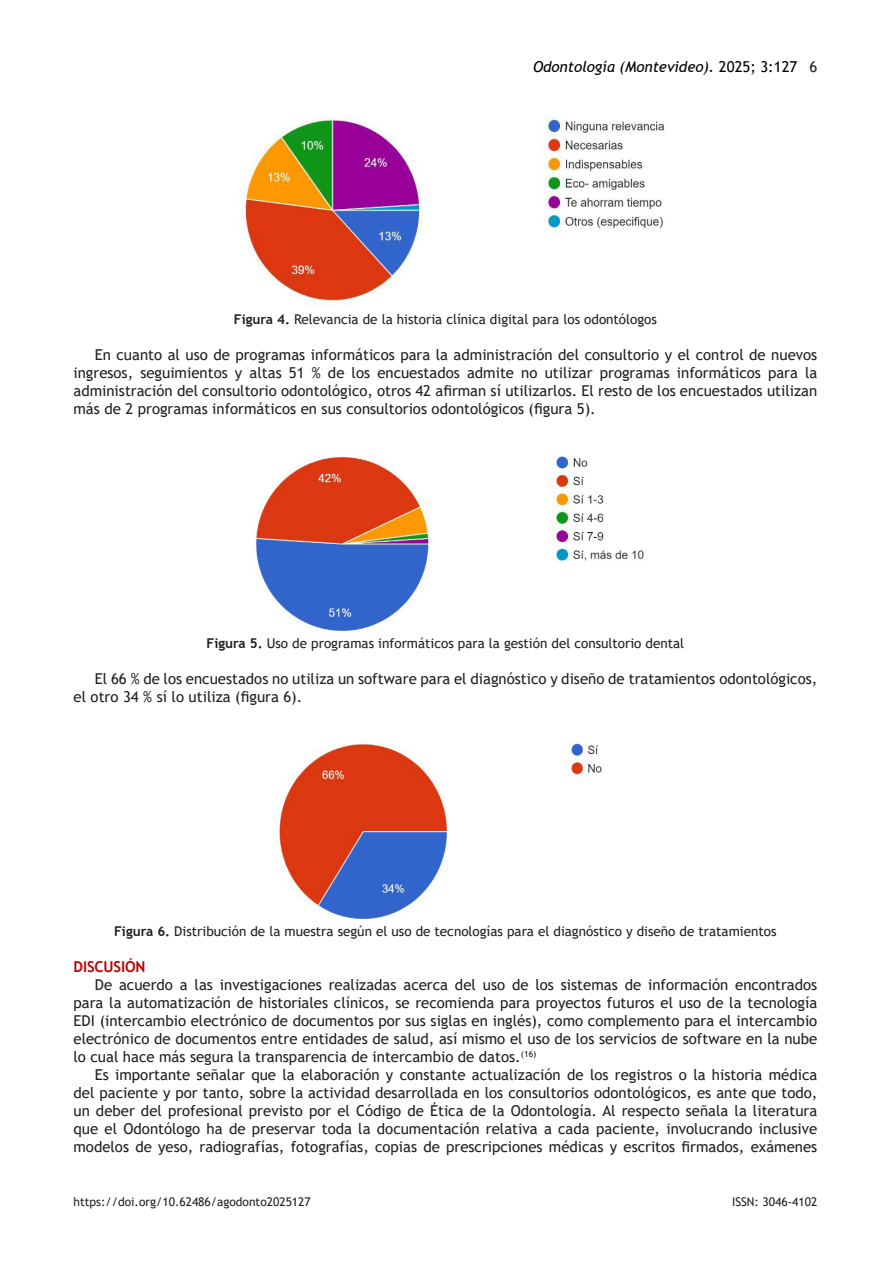
<style>
.page{position:relative;width:893px;height:1263px;background:#fff}
.page>*{position:absolute;margin:0;border:0;box-sizing:border-box;transform-origin:0 0}
.No_Spacing{font:15px/18px "Trebuchet MS";color:#231f20;text-align:justify}
.t1{font:italic 15px "Trebuchet MS";color:#000}
.No_Spacing-2{font:700 15px "Trebuchet MS";letter-spacing:-.01em;color:#c00000}
.No_Spacing-3{font:13.5px "Trebuchet MS";color:#231f20}
.t2{font:12px "Trebuchet MS";color:#231f20}
.s1{font-style:normal}
.s2{font-style:normal;color:#231f20}
.s3{font-weight:700}
</style>
<div class="page">
<img style="left:244px;top:116px;width:421px;height:188px">
<img style="left:255px;top:456px;width:389px;height:174px">
<img style="left:279px;top:741px;width:323px;height:177px">
<p class="t1" style="left:533px;top:58px;width:286px">Odontología (Montevideo). <span class="s1">2025; 3:127</span> <span class="s2">6</span></p>
<p class="No_Spacing-3" style="left:234px;top:311px;width:425px"><span class="s3">Figura 4.</span> Relevancia de la historia clínica digital para los odontólogos</p>
<p class="No_Spacing" style="left:74px;top:346px;width:745px;text-indent:21px">En cuanto al uso de programas informáticos para la administración del consultorio y el control de nuevos ingresos, seguimientos y altas 51 % de los encuestados admite no utilizar programas informáticos para la administración del consultorio odontológico, otros 42 afirman sí utilizarlos. El resto de los encuestados utilizan más de 2 programas informáticos en sus consultorios odontológicos (figura 5).</p>
<p class="No_Spacing-3" style="left:207px;top:635px;width:479px"><span class="s3">Figura 5.</span> Uso de programas informáticos para la gestión del consultorio dental</p>
<p class="No_Spacing" style="left:74px;top:670px;width:745px;text-indent:21px">El 66 % de los encuestados no utiliza un software para el diagnóstico y diseño de tratamientos odontológicos, el otro 34 % sí lo utiliza (figura 6).</p>
<p class="No_Spacing-3" style="left:114px;top:923px;width:664px"><span class="s3">Figura 6.</span> Distribución de la muestra según el uso de tecnologías para el diagnóstico y diseño de tratamientos</p>
<p class="No_Spacing-2" style="left:74px;top:957px;width:74px">DISCUSIÓN</p>
<p class="No_Spacing" style="left:74px;top:976px;width:745px;text-indent:21px">De acuerdo a las investigaciones realizadas acerca del uso de los sistemas de información encontrados para la automatización de historiales clínicos, se recomienda para proyectos futuros el uso de la tecnología EDI (intercambio electrónico de documentos por sus siglas en inglés), como complemento para el intercambio electrónico de documentos entre entidades de salud, así mismo el uso de los servicios de software en la nube lo cual hace más segura la transparencia de intercambio de datos.<sup>(16)</sup></p>
<p class="No_Spacing" style="left:74px;top:1066px;width:745px;text-indent:21px">Es importante señalar que la elaboración y constante actualización de los registros o la historia médica del paciente y por tanto, sobre la actividad desarrollada en los consultorios odontológicos, es ante que todo, un deber del profesional previsto por el Código de Ética de la Odontología. Al respecto señala la literatura que el Odontólogo ha de preservar toda la documentación relativa a cada paciente, involucrando inclusive modelos de yeso, radiografías, fotografías, copias de prescripciones médicas y escritos firmados, exámenes</p>
<p class="t2" style="left:74px;top:1194px;width:239px">https://doi.org/10.62486/agodonto2025127</p>
<p class="t2" style="left:732px;top:1194px;width:87px">ISSN: 3046-4102</p>
</div>
